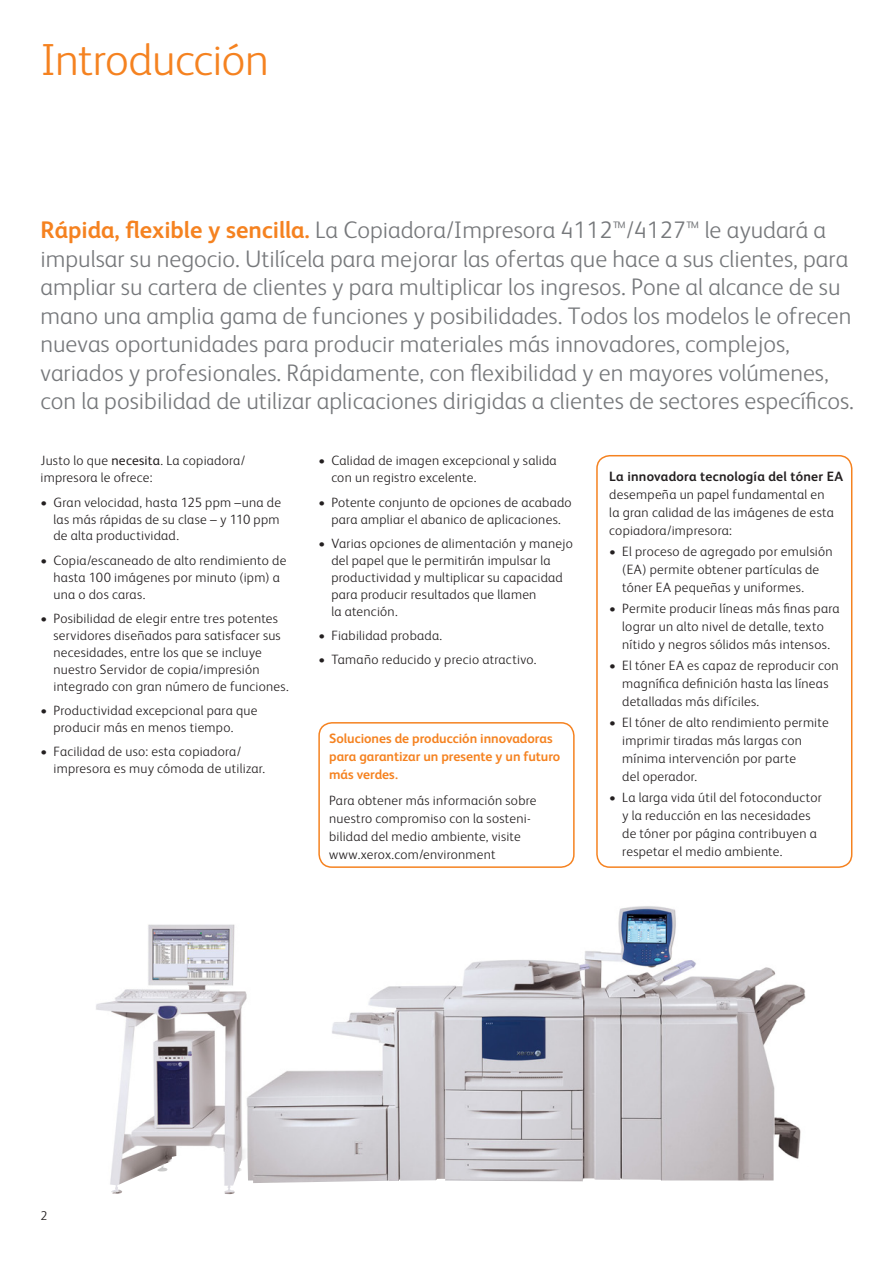
<style>
.page{position:relative;width:893px;height:1263px;background:#fff}
.page>*{position:absolute;margin:0;border:0;box-sizing:border-box;transform-origin:0 0}
.t1{font:300 45px "Xerox Sans";letter-spacing:-.015em;color:#f58220}
.t2{font:300 24px/28.5px "Xerox Sans";color:#76787b}
.t3{font:300 13.5px/18px "Xerox Sans";letter-spacing:.02em;color:#231f20}
.t4{font:700 13.5px/18px "Xerox Sans";color:#f58220}
.t5{font:700 13.5px "Xerox Sans";letter-spacing:.02em;color:#231f20}
.t6{font:300 12.75px "Xerox Sans";color:#231f20}
.s1{font-weight:700;color:#f58220}
.s2{font-weight:400}
.s3{font-weight:700}
</style>
<div class="page">
<div style="left:596px;top:455px;width:256px;height:413px;border:2px solid #f58220;border-radius:13px"></div>
<div style="left:318px;top:722px;width:257px;height:146px;border:2px solid #f58220;border-radius:13px"></div>
<img style="left:96px;top:906px;width:710px;height:288px">
<h1 class="t1" style="left:40px;top:30px;width:230px">Introducción</h1>
<p class="t2" style="left:40px;top:214px;width:815px"><span class="s1">Rápida, flexible y sencilla.</span> La Copiadora/Impresora 4112™/4127™ le ayudará a impulsar su negocio. Utilícela para mejorar las ofertas que hace a sus clientes, para ampliar su cartera de clientes y para multiplicar los ingresos. Pone al alcance de su mano una amplia gama de funciones y posibilidades. Todos los modelos le ofrecen nuevas oportunidades para producir materiales más innovadores, complejos, variados y profesionales. Rápidamente, con flexibilidad y en mayores volúmenes, con la posibilidad de utilizar aplicaciones dirigidas a clientes de sectores específicos.</p>
<p class="t3" style="left:40px;top:452px;width:206px;line-height:16.8px">Justo lo que <span class="s2">necesita</span>. La copiadora/ impresora le ofrece:</p>
<p class="t3" style="left:53px;top:493px;width:229px;line-height:16.8px;text-align:justify;text-indent:-13px"><span class="s3">•</span> Gran velocidad, hasta 125 ppm –una de las más rápidas de su clase – y 110 ppm de alta productividad.</p>
<p class="t3" style="left:53px;top:551px;width:234px;line-height:16.8px;text-indent:-13px"><span class="s3">•</span> Copia/escaneado de alto rendimiento de hasta 100 imágenes por minuto (ipm) a una o dos caras.</p>
<p class="t3" style="left:53px;top:609px;width:237px;line-height:16.8px;text-indent:-13px"><span class="s3">•</span> Posibilidad de elegir entre tres potentes servidores diseñados para satisfacer sus necesidades, entre los que se incluye nuestro Servidor de copia/impresión integrado con gran número de funciones.</p>
<p class="t3" style="left:53px;top:701px;width:205px;line-height:16.8px;text-indent:-13px"><span class="s3">•</span> Productividad excepcional para que producir más en menos tiempo.</p>
<p class="t3" style="left:53px;top:743px;width:213px;line-height:16.8px;text-indent:-13px"><span class="s3">•</span> Facilidad de uso: esta copiadora/ impresora es muy cómoda de utilizar.</p>
<p class="t3" style="left:331px;top:452px;width:227px;line-height:16.8px;text-indent:-13px"><span class="s3">•</span> Calidad de imagen excepcional y salida con un registro excelente.</p>
<p class="t3" style="left:318px;top:493px;width:255px;line-height:16.8px;text-align:center"><span class="s3">•</span> Potente conjunto de opciones de acabado para ampliar el abanico de aplicaciones.</p>
<p class="t3" style="left:331px;top:534px;width:243px;line-height:17px;text-indent:-13px"><span class="s3">•</span> Varias opciones de alimentación y manejo del papel que le permitirán impulsar la productividad y multiplicar su capacidad para producir resultados que llamen<br>la atención.</p>
<p class="t3" style="left:318px;top:626px;width:125px"><span class="s3">•</span> Fiabilidad probada.</p>
<p class="t3" style="left:318px;top:650px;width:219px"><span class="s3">•</span> Tamaño reducido y precio atractivo.</p>
<p class="t4" style="left:329px;top:729px;width:233px">Soluciones de producción innovadoras para garantizar un presente y un futuro más verdes.</p>
<p class="t3" style="left:329px;top:791px;width:209px">Para obtener más información sobre nuestro compromiso con la sosteni&shy;bilidad del medio ambiente, visite www.xerox.com/environment</p>
<p class="t5" style="left:609px;top:467px;width:235px">La innovadora tecnología del tóner EA</p>
<p class="t3" style="left:609px;top:484px;width:226px">desempeña un papel fundamental en la gran calidad de las imágenes de esta copiadora/impresora:</p>
<p class="t3" style="left:622px;top:541px;width:212px;text-indent:-13px"><span class="s3">•</span> El proceso de agregado por emulsión (EA) permite obtener partículas de tóner EA pequeñas y uniformes.</p>
<p class="t3" style="left:609px;top:598px;width:232px;text-align:center"><span class="s3">•</span> Permite producir líneas más finas para lograr un alto nivel de detalle, texto nítido y negros sólidos más intensos.</p>
<p class="t3" style="left:622px;top:655px;width:218px;text-indent:-13px"><span class="s3">•</span> El tóner EA es capaz de reproducir con magnífica definición hasta las líneas detalladas más difíciles.</p>
<p class="t3" style="left:622px;top:712px;width:208px;text-indent:-13px"><span class="s3">•</span> El tóner de alto rendimiento permite imprimir tiradas más largas con mínima intervención por parte<br>del operador.</p>
<p class="t3" style="left:622px;top:787px;width:201px;text-indent:-13px"><span class="s3">•</span> La larga vida útil del fotoconductor y la reducción en las necesidades de tóner por página contribuyen a respetar el medio ambiente.</p>
<p class="t6" style="left:40px;top:1207px;width:8px">2</p>
</div>
